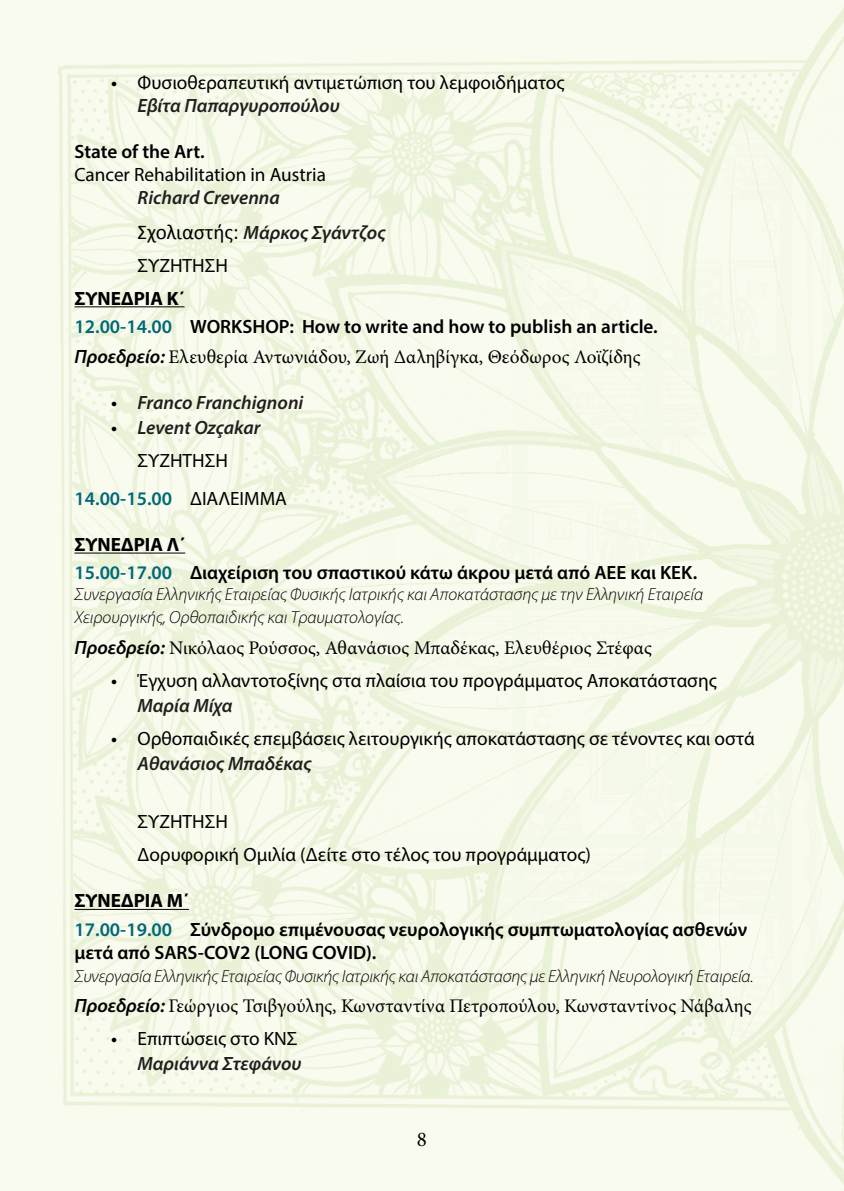
<style>
.page{position:relative;width:844px;height:1191px;background:#fff}
.page>*{position:absolute;margin:0;border:0;box-sizing:border-box;transform-origin:0 0}
.t1{font:21px "Minion Pro";color:#000}
.t2{font:19.25px/25.2px "Myriad Pro";color:#000}
.t3{font:600 19.25px/28px "Myriad Pro";color:#000}
.t4{font:19.25px "Minion Pro";color:#000}
.t5{font:italic 600 19.25px/35.2px "Myriad Pro";color:#201f1e}
.t6{font:600 19.25px "Myriad Pro";color:#006877}
.t7{font:italic 300 17.5px/23.1px "Myriad Pro";color:#000}
.s1{font-weight:600}
.s2{font-weight:600;font-style:italic;color:#201f1e}
.s3{font-family:"Calibri";font-weight:400;font-style:normal;font-size:21px;color:#000}
.s4{font-weight:700}
.s5{color:#006877}
.s6{font-family:"Myriad Pro";font-weight:600;font-style:italic}
.s7{font-style:normal;color:#000}
.s8{font-weight:400;font-style:normal;color:#000}
.s9{font-weight:400;color:#000}
</style>
<div class="page">
<img style="left:0;top:0;width:843px;height:1191px">
<hr style="left:74px;top:306px;width:110px;height:1px;background:#000">
<hr style="left:74px;top:552px;width:111px;height:1px;background:#000">
<hr style="left:74px;top:909px;width:115px;height:1px;background:#000">
<p class="t2" style="left:137px;top:71px;width:428px;line-height:22.8px;text-indent:-26px"><span class="s1">•</span> Φυσιοθεραπευτική αντιμετώπιση του λεμφοιδήματος<br><span class="s2">Εβίτα Παπαργυροπούλου</span></p>
<p class="t3" style="left:74px;top:137px;width:132px">State of the Αrt.</p>
<p class="t2" style="left:74px;top:162px;width:253px">Cancer Rehabilitation in Austria</p>
<p class="t5" style="left:137px;top:179px;width:250px">Richard Crevenna<br><span class="s3">Σχολιαστής:</span> Μάρκος Σγάντζος</p>
<p class="t2" style="left:137px;top:252px;width:92px">ΣΥΖΗΤΗΣΗ</p>
<p class="t3" style="left:74px;top:284px;width:584px"><span class="s4">ΣΥΝΕΔΡΙΑ Κ΄<br></span><span class="s5">12.00-14.00</span> WORKSHOP: How to write and how to publish an article.</p>
<p class="t4" style="left:74px;top:344px;width:567px"><span class="s6">Προεδρείο:</span> Ελευθερία Αντωνιάδου, Ζωή Δαληβίγκα, Θεόδωρος Λοϊζίδης</p>
<p class="t5" style="left:111px;top:384px;width:194px"><span class="s7">•</span> Franco Franchignoni</p>
<p class="t5" style="left:111px;top:410px;width:151px;line-height:33.1px;text-align:center"><span class="s7">•</span> Levent Ozçakar<br><span class="s8">ΣΥΖΗΤΗΣΗ</span></p>
<p class="t6" style="left:74px;top:486px;width:214px">14.00-15.00 <span class="s9">ΔΙΑΛΕΙΜΜΑ</span></p>
<p class="t3" style="left:74px;top:530px;width:624px"><span class="s4">ΣΥΝΕΔΡΙΑ Λ΄<br></span><span class="s5">15.00-17.00</span> Διαχείριση του σπαστικού κάτω άκρου μετά από ΑΕΕ και ΚΕΚ.</p>
<p class="t7" style="left:74px;top:583px;width:630px">Συνεργασία Ελληνικής Εταιρείας Φυσικής Ιατρικής και Αποκατάστασης με την Ελληνική Εταιρεία<br>Χειρουργικής, Ορθοπαιδικής και Τραυματολογίας.</p>
<p class="t4" style="left:74px;top:634px;width:578px"><span class="s6">Προεδρείο:</span> Νικόλαος Ρούσσος, Αθανάσιος Μπαδέκας, Ελευθέριος Στέφας</p>
<p class="t2" style="left:137px;top:667px;width:580px;text-indent:-26px"><span class="s1">•</span> Έγχυση αλλαντοτοξίνης στα πλαίσια του προγράμματος Αποκατάστασης<br><span class="s2">Μαρία Μίχα</span></p>
<p class="t2" style="left:137px;top:725px;width:618px;text-indent:-26px"><span class="s1">•</span> Ορθοπαιδικές επεμβάσεις λειτουργικής αποκατάστασης σε τένοντες και οστά<br><span class="s2">Αθανάσιος Μπαδέκας</span></p>
<p class="t2" style="left:137px;top:805px;width:455px;line-height:33.1px">ΣΥΖΗΤΗΣΗ<br>Δορυφορική Ομιλία (Δείτε στο τέλος του προγράμματος)</p>
<p class="t3" style="left:74px;top:886px;width:674px"><span class="s4">ΣΥΝΕΔΡΙΑ Μ΄<br></span><span class="s5">17.00-19.00</span> Σύνδρομο επιμένουσας νευρολογικής συμπτωματολογίας ασθενών</p>
<p class="t3" style="left:74px;top:937px;width:303px">μετά από SARS-COV2 (LONG COVID).</p>
<p class="t7" style="left:74px;top:964px;width:680px">Συνεργασία Ελληνικής Εταιρείας Φυσικής Ιατρικής και Αποκατάστασης με Ελληνική Νευρολογική Εταιρεία.</p>
<p class="t4" style="left:74px;top:993px;width:678px"><span class="s6">Προεδρείο:</span> Γεώργιος Τσιβγούλης, Κωνσταντίνα Πετροπούλου, Κωνσταντίνος Νάβαλης</p>
<p class="t2" style="left:111px;top:1025px;width:192px;text-align:right"><span class="s1">•</span> Επιπτώσεις στο ΚΝΣ<br><span class="s2">Μαριάννα Στεφάνου</span></p>
<p class="t1" style="left:417px;top:1124px;width:12px">8</p>
</div>
